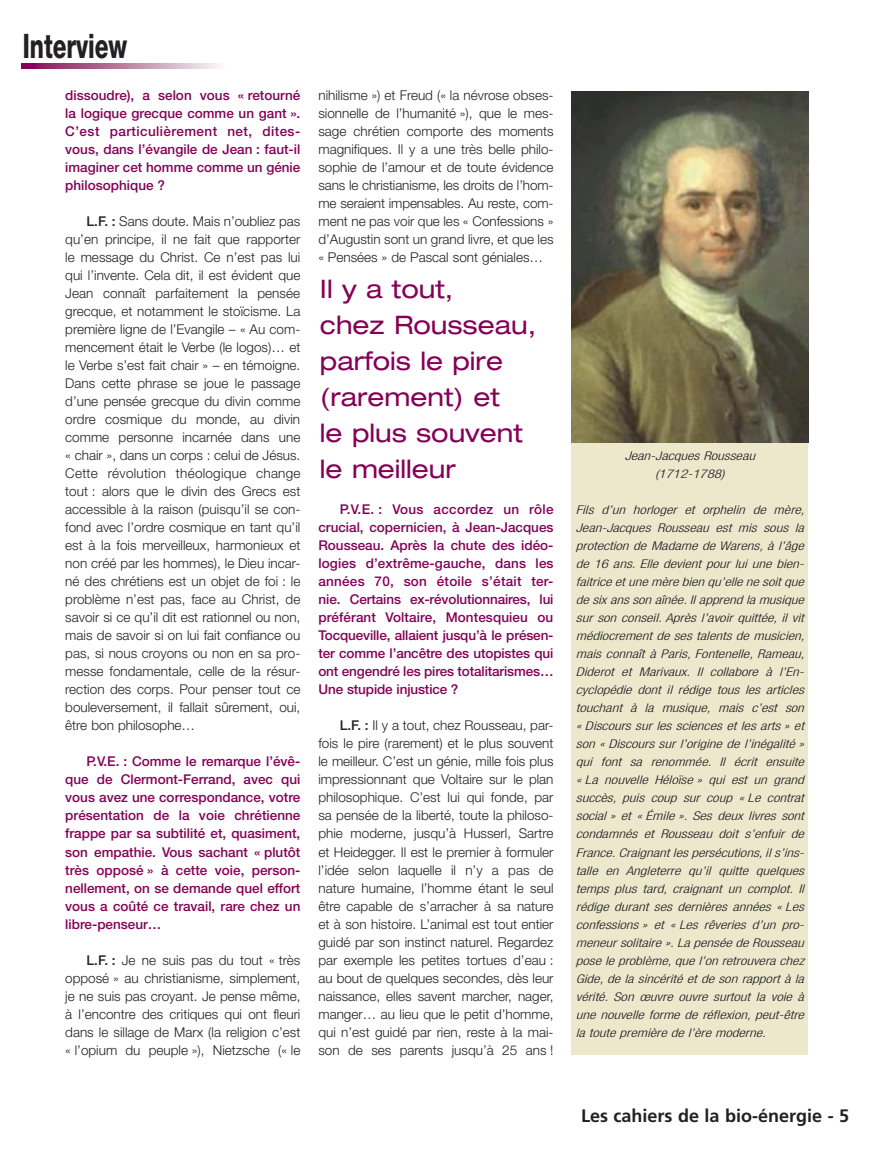
<style>
.page{position:relative;width:872px;height:1149px;background:#fff}
.page>*{position:absolute;margin:0;border:0;box-sizing:border-box;transform-origin:0 0}
.bloc_haut_de_page_helvetica{font:800 33.75px "Helvetica Neue";color:#212125;scale:.67 1}
.bloc_helvetica{font:expanded 25.5px/36px "Helvetica Neue";color:#840056}
.t1{font:700 18px "Frutiger";color:#212125}
.texte_général_helvetica{font:300 13.5px/18px "Helvetica Neue";color:#212125;text-align:justify}
.interviewer_helvetica{font:500 13.5px/18px "Helvetica Neue";color:#840056;text-align:justify}
.legende_helvetica1{font:italic 300 condensed 12px/18px "Helvetica Neue";color:#212125;text-align:center;scale:1.25 1}
.s1{font-weight:500}
</style>
<div class="page">
<svg style="left:21px;top:64px;width:198px;height:4px"></svg>
<div style="left:571px;top:442px;width:237px;height:612px;background:#ede8cc"></div>
<img style="left:571px;top:91px;width:237px;height:351px">
<p class="bloc_haut_de_page_helvetica" style="left:23px;top:25px;width:158px">Interview</p>
<p class="interviewer_helvetica" style="left:65px;top:86px;width:237px">dissoudre), a selon vous « retourné la logique grecque comme un gant ».<br>C’est particulièrement net, dites&shy;vous, dans l’évangile de Jean : faut-il imaginer cet homme comme un génie philosophique ?</p>
<p class="texte_général_helvetica" style="left:65px;top:212px;width:237px;text-indent:21px"><span class="s1">L.F. :</span> Sans doute. Mais n’oubliez pas qu’en principe, il ne fait que rapporter le message du Christ. Ce n’est pas lui qui l’invente. Cela dit, il est évident que Jean connaît parfaitement la pensée grecque, et notamment le stoïcisme. La première ligne de l’Evangile – « Au com&shy;mencement était le Verbe (le logos)… et le Verbe s’est fait chair » – en témoigne.<br>Dans cette phrase se joue le passage d’une pensée grecque du divin comme ordre cosmique du monde, au divin comme personne incarnée dans une « chair », dans un corps : celui de Jésus.<br>Cette révolution théologique change tout : alors que le divin des Grecs est accessible à la raison (puisqu’il se con&shy;fond avec l’ordre cosmique en tant qu’il est à la fois merveilleux, harmonieux et non créé par les hommes), le Dieu incar&shy;né des chrétiens est un objet de foi : le problème n’est pas, face au Christ, de savoir si ce qu’il dit est rationnel ou non, mais de savoir si on lui fait confiance ou pas, si nous croyons ou non en sa pro&shy;messe fondamentale, celle de la résur&shy;rection des corps. Pour penser tout ce bouleversement, il fallait sûrement, oui, être bon philosophe…</p>
<p class="interviewer_helvetica" style="left:65px;top:752px;width:237px;text-indent:21px">P.V.E. : Comme le remarque l’évê&shy;que de Clermont-Ferrand, avec qui vous avez une correspondance, votre présentation de la voie chrétienne frappe par sa subtilité et, quasiment, son empathie. Vous sachant « plutôt très opposé » à cette voie, person&shy;nellement, on se demande quel effort vous a coûté ce travail, rare chez un libre-penseur…</p>
<p class="texte_général_helvetica" style="left:65px;top:950px;width:237px;text-indent:21px"><span class="s1">L.F. :</span> Je ne suis pas du tout « très opposé » au christianisme, simplement, je ne suis pas croyant. Je pense même, à l’encontre des critiques qui ont fleuri dans le sillage de Marx (la religion c’est « l’opium du peuple »), Nietzsche (« le</p>
<p class="texte_général_helvetica" style="left:318px;top:86px;width:237px">nihilisme ») et Freud (« la névrose obses&shy;sionnelle de l’humanité »), que le mes&shy;sage chrétien comporte des moments magnifiques. Il y a une très belle philo&shy;sophie de l’amour et de toute évidence sans le christianisme, les droits de l’hom&shy;me seraient impensables. Au reste, com&shy;ment ne pas voir que les « Confessions » d’Augustin sont un grand livre, et que les « Pensées » de Pascal sont géniales…</p>
<p class="bloc_helvetica" style="left:320px;top:270px;width:218px">Il y a tout,<br>chez Rousseau, parfois le pire (rarement) et<br>le plus souvent le meilleur</p>
<p class="interviewer_helvetica" style="left:318px;top:500px;width:237px;text-indent:21px">P.V.E. : Vous accordez un rôle crucial, copernicien, à Jean-Jacques Rousseau. Après la chute des idéo&shy;logies d’extrême-gauche, dans les années 70, son étoile s’était ter&shy;nie. Certains ex-révolutionnaires, lui préférant Voltaire, Montesquieu ou Tocqueville, allaient jusqu’à le présen&shy;ter comme l’ancêtre des utopistes qui ont engendré les pires totalitarismes… Une stupide injustice ?</p>
<p class="texte_général_helvetica" style="left:318px;top:716px;width:237px;text-indent:21px"><span class="s1">L.F. :</span> Il y a tout, chez Rousseau, par&shy;fois le pire (rarement) et le plus souvent le meilleur. C’est un génie, mille fois plus impressionnant que Voltaire sur le plan philosophique. C’est lui qui fonde, par sa pensée de la liberté, toute la philoso&shy;phie moderne, jusqu’à Husserl, Sartre et Heidegger. Il est le premier à formuler l’idée selon laquelle il n’y a pas de nature humaine, l’homme étant le seul être capable de s’arracher à sa nature et à son histoire. L’animal est tout entier guidé par son instinct naturel. Regardez par exemple les petites tortues d’eau : au bout de quelques secondes, dès leur naissance, elles savent marcher, nager, manger… au lieu que le petit d’homme, qui n’est guidé par rien, reste à la mai&shy;son de ses parents jusqu’à 25 ans !</p>
<p class="legende_helvetica1" style="left:624px;top:446px;width:106px">Jean-Jacques Rousseau (1712-1788)</p>
<p class="legende_helvetica1" style="left:576px;top:500px;width:184px;text-align:left">Fils d’un horloger et orphelin de mère, Jean-Jacques Rousseau est mis sous la protection de Madame de Warens, à l’âge de 16 ans. Elle devient pour lui une bien&shy;faitrice et une mère bien qu’elle ne soit que de six ans son aînée. Il apprend la musique sur son conseil. Après l’avoir quittée, il vit médiocrement de ses talents de musicien, mais connaît à Paris, Fontenelle, Rameau, Diderot et Marivaux. Il collabore à l’En&shy;cyclopédie dont il rédige tous les articles touchant à la musique, mais c’est son « Discours sur les sciences et les arts » et son « Discours sur l’origine de l’inégalité » qui font sa renommée. Il écrit ensuite « La nouvelle Héloïse » qui est un grand succès, puis coup sur coup « Le contrat social » et « Émile ». Ses deux livres sont condamnés et Rousseau doit s’enfuir de France. Craignant les persécutions, il s’ins&shy;talle en Angleterre qu’il quitte quelques temps plus tard, craignant un complot. Il rédige durant ses dernières années « Les confessions » et « Les rêveries d’un pro&shy;meneur solitaire ». La pensée de Rousseau pose le problème, que l’on retrouvera chez Gide, de la sincérité et de son rapport à la vérité. Son œuvre ouvre surtout la voie à une nouvelle forme de réflexion, peut-être la toute première de l’ère moderne.</p>
<p class="t1" style="left:581px;top:1104px;width:270px">Les cahiers de la bio-énergie - 5</p>
</div>
